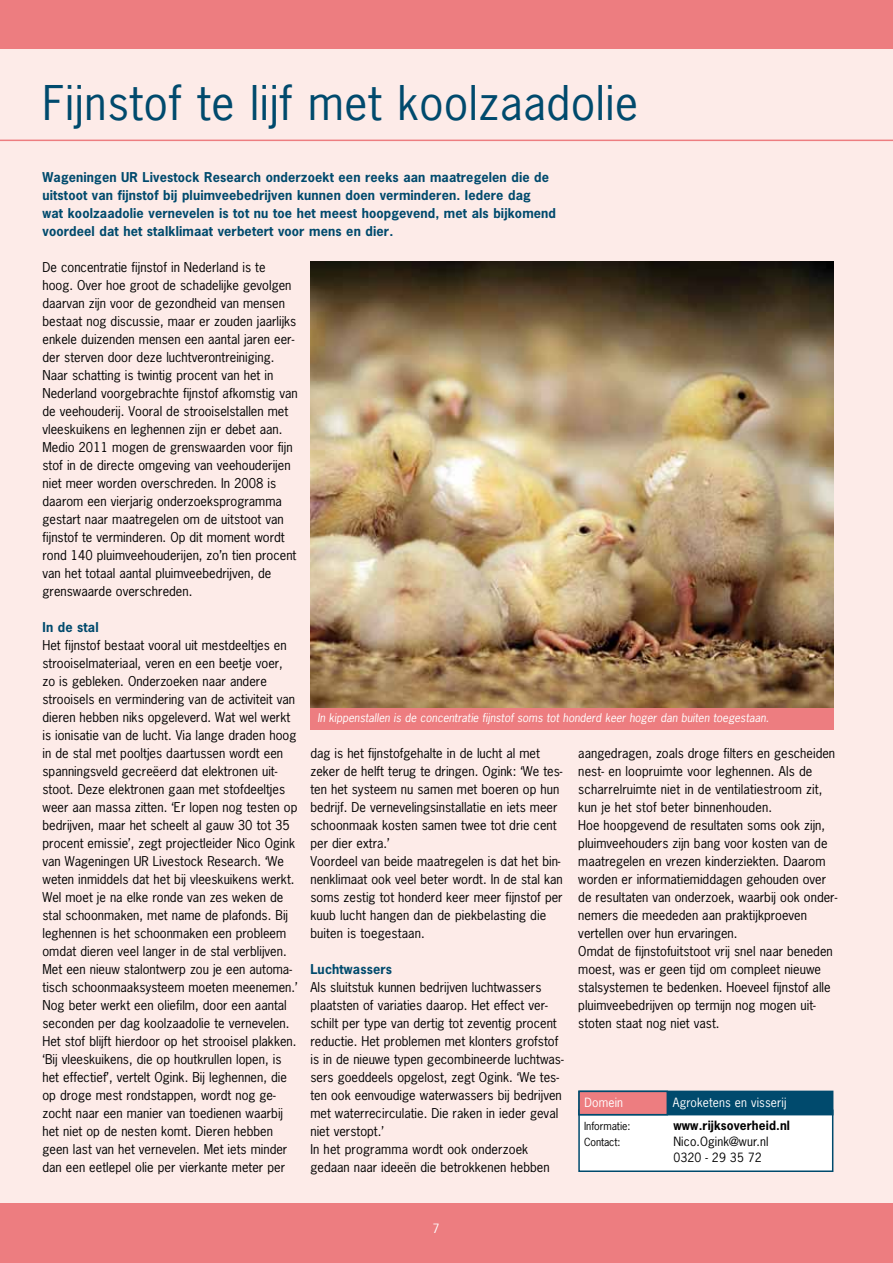
<style>
.page{position:relative;width:893px;height:1263px;background:#fff}
.page>*{position:absolute;margin:0;border:0;box-sizing:border-box;transform-origin:0 0}
.t1{font:45px "News Gothic Std";letter-spacing:.015em;color:#004a6d}
.t2{font:12.75px/18px "News Gothic Std";color:#000}
.t3{font:700 12.75px/18px "News Gothic Std";letter-spacing:.01em;color:#004a6d}
.t4{font:12px/16px "News Gothic Std";letter-spacing:.01em;color:#000}
.t5{font:12px "News Gothic Std";letter-spacing:.01em;color:#fff}
.t6{font:700 12px "News Gothic Std";letter-spacing:.01em;color:#000}
.t7{font:12px "News Gothic";color:#fff}
.t8{font:italic 11.25px "News Gothic Std";color:#fff}
.t9{font:10.5px "News Gothic Std";letter-spacing:-.005em;color:#000}
</style>
<div class="page">
<div style="left:0;top:37px;width:893px;height:1179px;background:#fdebe8"></div>
<div style="left:0;top:1203px;width:893px;height:60px;background:#ed7d80"></div>
<hr style="left:0;top:140px;width:893px;height:1px;background:#ed7d80">
<div style="left:0;top:0;width:893px;height:48px;background:#ed7d80"></div>
<div style="left:578px;top:1109px;width:255px;height:63px;background:#fff;border:2px solid #004a6d"></div>
<div style="left:578px;top:1090px;width:255px;height:25px;background:#004a6d;border:2px solid #004a6d"></div>
<div style="left:578px;top:1090px;width:90px;height:25px;background:#ed7d80;border:2px solid #004a6d"></div>
<img style="left:310px;top:262px;width:523px;height:446px">
<div style="left:310px;top:708px;width:523px;height:22px;background:#ed7d80"></div>
<h1 class="t1" style="left:43px;top:75px;width:597px">Fijnstof te lijf met koolzaadolie</h1>
<p class="t3" style="left:43px;top:168px;width:515px">Wageningen UR Livestock Research onderzoekt een reeks aan maatregelen die de uitstoot van fijnstof bij pluimveebedrijven kunnen doen verminderen. Iedere dag<br>wat koolzaadolie vernevelen is tot nu toe het meest hoopgevend, met als bijkomend voordeel dat het stalklimaat verbetert voor mens en dier.</p>
<p class="t2" style="left:43px;top:258px;width:257px">De concentratie fijnstof in Nederland is te hoog. Over hoe groot de schadelijke gevolgen daarvan zijn voor de gezondheid van mensen bestaat nog discussie, maar er zouden jaarlijks enkele duizenden mensen een aantal jaren eer&shy;der sterven door deze luchtverontreiniging.<br>Naar schatting is twintig procent van het in Nederland voorgebrachte fijnstof afkomstig van de veehouderij. Vooral de strooiselstallen met vleeskuikens en leghennen zijn er debet aan.<br>Medio 2011 mogen de grenswaarden voor fijn stof in de directe omgeving van veehouderijen niet meer worden overschreden. In 2008 is daarom een vierjarig onderzoeksprogramma gestart naar maatregelen om de uitstoot van fijnstof te verminderen. Op dit moment wordt rond 140 pluimveehouderijen, zo’n tien procent van het totaal aantal pluimveebedrijven, de grenswaarde overschreden.</p>
<p class="t3" style="left:43px;top:618px;width:58px">In de stal</p>
<p class="t2" style="left:43px;top:636px;width:257px">Het fijnstof bestaat vooral uit mestdeeltjes en strooiselmateriaal, veren en een beetje voer, zo is gebleken. Onderzoeken naar andere strooisels en vermindering van de activiteit van dieren hebben niks opgeleverd. Wat wel werkt is ionisatie van de lucht. Via lange draden hoog in de stal met pooltjes daartussen wordt een spanningsveld gecreëerd dat elektronen uit&shy;stoot. Deze elektronen gaan met stofdeeltjes weer aan massa zitten. ‘Er lopen nog testen op bedrijven, maar het scheelt al gauw 30 tot 35 procent emissie’, zegt projectleider Nico Ogink van Wageningen UR Livestock Research. ‘We weten inmiddels dat het bij vleeskuikens werkt.<br>Wel moet je na elke ronde van zes weken de stal schoonmaken, met name de plafonds. Bij leghennen is het schoonmaken een probleem omdat dieren veel langer in de stal verblijven.<br>Met een nieuw stalontwerp zou je een automa&shy;tisch schoonmaaksysteem moeten meenemen.’ Nog beter werkt een oliefilm, door een aantal seconden per dag koolzaadolie te vernevelen.<br>Het stof blijft hierdoor op het strooisel plakken. ‘Bij vleeskuikens, die op houtkrullen lopen, is het effectief’, vertelt Ogink. Bij leghennen, die op droge mest rondstappen, wordt nog ge&shy;zocht naar een manier van toedienen waarbij het niet op de nesten komt. Dieren hebben geen last van het vernevelen. Met iets minder dan een eetlepel olie per vierkante meter per</p>
<p class="t8" style="left:318px;top:711px;width:453px">In kippenstallen is de concentratie fijnstof soms tot honderd keer hoger dan buiten toegestaan.</p>
<p class="t2" style="left:310px;top:744px;width:254px">dag is het fijnstofgehalte in de lucht al met zeker de helft terug te dringen. Ogink: ‘We tes&shy;ten het systeem nu samen met boeren op hun bedrijf. De vernevelingsinstallatie en iets meer schoonmaak kosten samen twee tot drie cent per dier extra.’<br>Voordeel van beide maatregelen is dat het bin&shy;nenklimaat ook veel beter wordt. In de stal kan soms zestig tot honderd keer meer fijnstof per kuub lucht hangen dan de piekbelasting die buiten is toegestaan.</p>
<p class="t3" style="left:310px;top:960px;width:83px">Luchtwassers</p>
<p class="t2" style="left:310px;top:978px;width:255px">Als sluitstuk kunnen bedrijven luchtwassers plaatsten of variaties daarop. Het effect ver&shy;schilt per type van dertig tot zeventig procent reductie. Het problemen met klonters grofstof is in de nieuwe typen gecombineerde luchtwas&shy;sers goeddeels opgelost, zegt Ogink. ‘We tes&shy;ten ook eenvoudige waterwassers bij bedrijven met waterrecirculatie. Die raken in ieder geval niet verstopt.’<br>In het programma wordt ook onderzoek gedaan naar ideeën die betrokkenen hebben</p>
<p class="t2" style="left:578px;top:744px;width:261px">aangedragen, zoals droge filters en gescheiden nest- en loopruimte voor leghennen. Als de scharrelruimte niet in de ventilatiestroom zit, kun je het stof beter binnenhouden.<br>Hoe hoopgevend de resultaten soms ook zijn, pluimveehouders zijn bang voor kosten van de maatregelen en vrezen kinderziekten. Daarom worden er informatiemiddagen gehouden over de resultaten van onderzoek, waarbij ook onder&shy;nemers die meededen aan praktijkproeven vertellen over hun ervaringen.<br>Omdat de fijnstofuitstoot vrij snel naar beneden moest, was er geen tijd om compleet nieuwe stalsystemen te bedenken. Hoeveel fijnstof alle pluimveebedrijven op termijn nog mogen uit&shy;stoten staat nog niet vast.</p>
<p class="t5" style="left:585px;top:1094px;width:40px">Domein</p>
<p class="t5" style="left:673px;top:1094px;width:115px">Agroketens en visserij</p>
<p class="t9" style="left:584px;top:1119px;width:48px">Informatie:</p>
<p class="t6" style="left:673px;top:1118px;width:118px">www.rijksoverheid.nl</p>
<p class="t9" style="left:584px;top:1135px;width:38px">Contact:</p>
<p class="t4" style="left:673px;top:1134px;width:97px">Nico.Ogink@wur.nl<br>0320 - 29 35 72</p>
<p class="t7" style="left:434px;top:1218px;width:8px">7</p>
<p class="t7" style="left:432px;top:1221px;width:8px">7</p>
</div>
